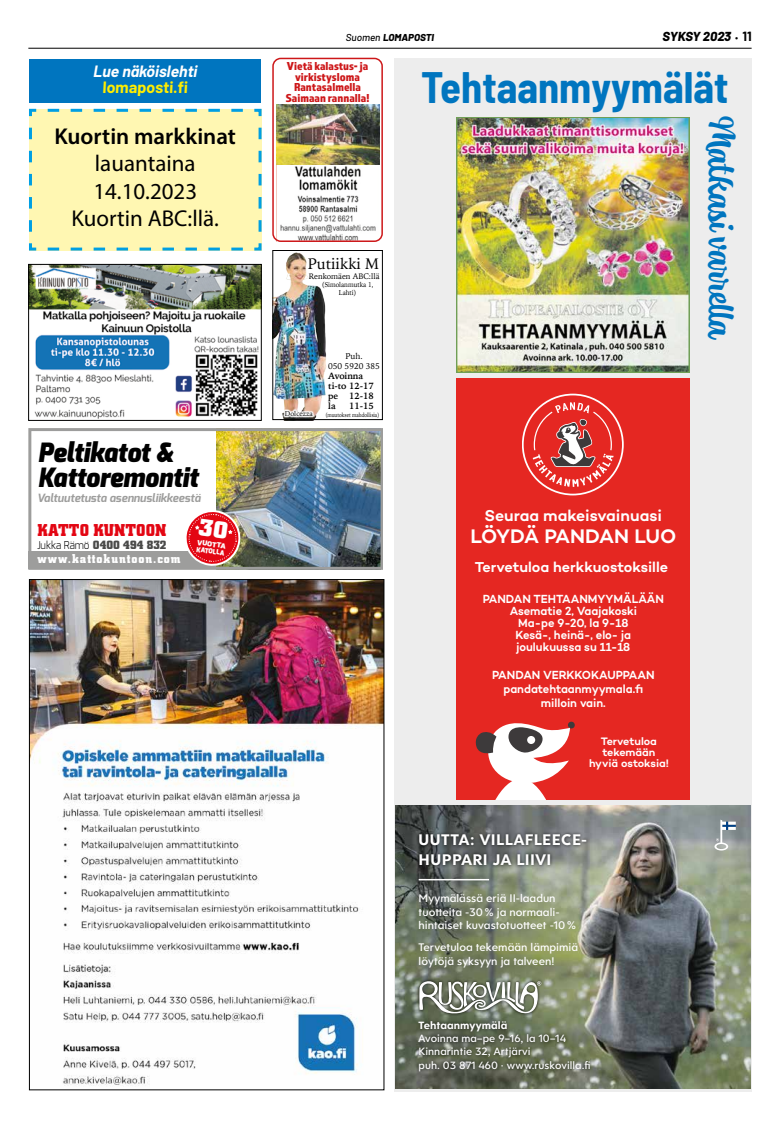
<style>
.page{position:relative;width:780px;height:1134px;background:#fff}
.page>*{position:absolute;margin:0;border:0;box-sizing:border-box;transform-origin:0 0}
.t1{font:700 semi-condensed 43px "Barlow";color:#0075bf}
.t2{font:33.4px "Atocha";color:#0075bf;scale:1.25 1}
.t3{font:italic 900 26.6px/24.9px "Exo";color:#000;scale:.95 1}
.t4{font:23px/27.5px "Myriad Pro";color:#000;text-align:center}
.t5{font:600 23px "Myriad Pro";color:#000}
.t6{font:600 20px "Campton";letter-spacing:-.02em;color:#fff}
.t7{font:700 17.9px "City D";color:#e30613}
.t8{font:700 16px/19.2px "Clarika Geometric";letter-spacing:.03em;color:#fff}
.t9{font:600 16px "Campton";color:#fff}
.t10{font:italic 700 16px "Barlow";color:#fff}
.t11{font:700 16px "Barlow";color:#ffed00}
.t12{font:15.3px "Iowan Old Style";letter-spacing:-.005em;color:#000}
.t13{font:600 14.6px "Campton";color:#fff}
.t14{font:700 13.5px "City D";letter-spacing:.07em;color:#fff}
.t15{font:italic 800 13px "Barlow";letter-spacing:-.015em;color:#000}
.t16{font:700 12.6px "City D";color:#4a4a49}
.t17{font:600 12px/12px "Campton";color:#fff;text-align:center;scale:.95 1}
.t18{font:12px/10.5px "Almaq Refined";color:#cd1719;text-align:center}
.t19{font:500 11.5px/13.5px "Clarika Geometric";color:#fff}
.t20{font:italic 700 11.4px "Exo";color:#9d9d9c}
.t21{font:500 11px/13.2px "Clarika Geometric";color:#fff}
.t22{font:600 11px/11px "Campton";letter-spacing:-.005em;color:#fff;text-align:center}
.t23{font:700 11px "Clarika Geometric";color:#fff}
.t24{font:italic 800 10px "Barlow";color:#000}
.t25{font:700 9px/10px "Iowan Old Style";letter-spacing:-.01em;color:#000}
.t26{font:8.5px/10.2px "Iowan Old Style";color:#000;text-align:center}
.t27{font:8px "Iowan Old Style";color:#000}
.t28{font:7px/8px "Iowan Old Style";color:#000;text-align:center;scale:.92 1}
.t29{font:7px "Iowan Old Style";color:#000}
.t30{font:900 6.9px/6.9px "Exo";color:#fff;scale:1.09 1}
.t31{font:6px "Iowan Old Style";color:#000;scale:.81 1}
.s1{font-family:"Exo";font-weight:300;font-size:10.8px;color:#000}
.s2{font-weight:500}
.s3{font-weight:400;font-style:normal;font-size:10px}
.s4{font-weight:700;font-style:normal}
</style>
<div class="page">
<hr style="left:28px;top:48px;width:723px;height:1px;background:#000">
<div style="left:394px;top:58px;width:357px;height:1033px;background:#ededed"></div>
<div style="left:29px;top:59px;width:232px;height:43px;background:#0075bf"></div>
<img style="left:280px;top:166px;width:99px;height:73px">
<div style="left:272px;top:58px;width:111px;height:184px;border:2px solid #cd1719;border-radius:8px"></div>
<img style="left:276px;top:104px;width:103px;height:61px">
<img style="left:28px;top:428px;width:355px;height:142px">
<div style="left:29px;top:109px;width:232px;height:142px;background:#fff7b2"></div>
<img style="left:274px;top:252px;width:53px;height:166px">
<div style="left:272px;top:250px;width:111px;height:170px;border:1px solid #000"></div>
<svg style="left:283px;top:409px;width:32px;height:9px"></svg>
<img style="left:30px;top:266px;width:229px;height:153px">
<div style="left:28px;top:264px;width:233px;height:157px;border:1px solid #000"></div>
<img style="left:396px;top:805px;width:354px;height:284px">
<svg style="left:714px;top:820px;width:21px;height:30px"></svg>
<div style="left:415px;top:1018px;width:178px;height:56px;background:#000;opacity:.75"></div>
<div style="left:416px;top:979px;width:128px;height:37px;background:#000;opacity:.75"></div>
<svg style="left:419px;top:981px;width:122px;height:33px;background:#989e92"></svg>
<div style="left:416px;top:831px;width:173px;height:37px;background:#000;opacity:.75"></div>
<div style="left:413px;top:873px;width:82px;height:14px;background:#000;opacity:.75"></div>
<hr style="left:418px;top:879px;width:71px;height:1px;background:#fff">
<div style="left:456px;top:378px;width:233px;height:421px;background:#e52722"></div>
<svg style="left:522px;top:394px;width:101px;height:101px"></svg>
<svg style="left:475px;top:721px;width:100px;height:78px"></svg>
<div style="left:527px;top:736px;width:8px;height:8px;background:#fff;border-radius:50%"></div>
<svg style="left:688px;top:805px;width:8px;height:3px"></svg>
<img style="left:456px;top:117px;width:233px;height:255px">
<img style="left:31px;top:581px;width:351px;height:505px">
<svg style="left:182px;top:507px;width:61px;height:60px"></svg>
<h3 class="t10" style="left:93px;top:60px;width:105px">Lue näköislehti</h3>
<h3 class="t11" style="left:102px;top:76px;width:88px">lomaposti.fi</h3>
<h3 class="t5" style="left:54px;top:121px;width:183px">Kuortin markkinat</h3>
<h3 class="t4" style="left:71px;top:149px;width:149px">lauantaina<br>14.10.2023<br>Kuortin ABC:llä.</h3>
<h3 class="t3" style="left:38px;top:441px;width:170px">Peltikatot &amp;<br>Kattoremontit</h3>
<p class="t20" style="left:37px;top:491px;width:165px">Valtuutetusta asennusliikkeestä</p>
<h3 class="t7" style="left:38px;top:520px;width:130px">KATTO KUNTOON</h3>
<p class="t16" style="left:37px;top:537px;width:131px"><span class="s1">Jukka Rämö</span> 0400 494 832</p>
<p class="t14" style="left:38px;top:551px;width:144px">www.kattokuntoon.com</p>
<p class="t30" style="left:198px;top:539px;width:28px;rotate:8deg">VUOTTA<br>KATOLLA</p>
<p class="t24" style="left:346px;top:30px;width:90px"><span class="s2">Suomen</span> LOMAPOSTI</p>
<p class="t15" style="left:662px;top:27px;width:90px">SYKSY 2023 <span class="s3">•</span> <span class="s4">11</span></p>
<p class="t18" style="left:286px;top:60px;width:85px">Vietä kalastus- ja virkistysloma<br>Rantasalmella<br>Saimaan rannalla!</p>
<p class="t12" style="left:308px;top:250px;width:73px">Putiikki M</p>
<p class="t27" style="left:309px;top:269px;width:72px">Renkomäen ABC:llä</p>
<p class="t28" style="left:322px;top:281px;width:57px">(Simolanmutka 1,<br>Lahti)</p>
<p class="t26" style="left:328px;top:350px;width:53px">Puh.<br>050 5920 385</p>
<p class="t25" style="left:328px;top:370px;width:47px">Avoinna ti-to 12-17 pe 12-18 la</p>
<p class="t25" style="left:349px;top:400px;width:26px">11-15</p>
<p class="t29" style="left:285px;top:407px;width:29px">Dolcezza</p>
<p class="t31" style="left:325px;top:410px;width:68px">(muutokset mahdollisia)</p>
<h1 class="t1" style="left:421px;top:60px;width:309px">Tehtaanmyymälät</h1>
<h2 class="t2" style="left:744px;top:116px;width:181px;rotate:90deg">Matkasi varrella</h2>
<h3 class="t9" style="left:484px;top:505px;width:179px">Seuraa makeisvainuasi</h3>
<h3 class="t6" style="left:470px;top:523px;width:207px">LÖYDÄ PANDAN LUO</h3>
<p class="t13" style="left:475px;top:558px;width:195px">Tervetuloa herkkuostoksille</p>
<p class="t17" style="left:482px;top:593px;width:192px">PANDAN TEHTAANMYYMÄLÄÄN<br>Asematie 2, Vaajakoski<br>Ma-pe 9-20, la 9-18<br>Kesä-, heinä-, elo- ja joulukuussa su 11-18</p>
<p class="t17" style="left:492px;top:668px;width:172px;line-height:14px">PANDAN VERKKOKAUPPAAN pandatehtaanmyymala.fi milloin vain.</p>
<p class="t22" style="left:589px;top:736px;width:81px">Tervetuloa tekemään hyviä ostoksia!</p>
<h3 class="t8" style="left:418px;top:830px;width:170px">UUTTA: VILLAFLEECE-<br>HUPPARI JA LIIVI</h3>
<p class="t19" style="left:418px;top:891px;width:159px">Myymälässä eriä II-laadun tuotteita -30 % ja normaali&shy;hintaiset kuvastotuotteet -10 %</p>
<p class="t19" style="left:418px;top:940px;width:161px">Tervetuloa tekemään lämpimiä löytöjä syksyyn ja talveen!</p>
<p class="t23" style="left:418px;top:1017px;width:90px">Tehtaanmyymälä</p>
<p class="t21" style="left:418px;top:1031px;width:174px">Avoinna ma–pe 9–16, la 10–14<br>Kinnarintie 32, Artjärvi<br>puh. 03 871 460 · www.ruskovilla.fi</p>
</div>
